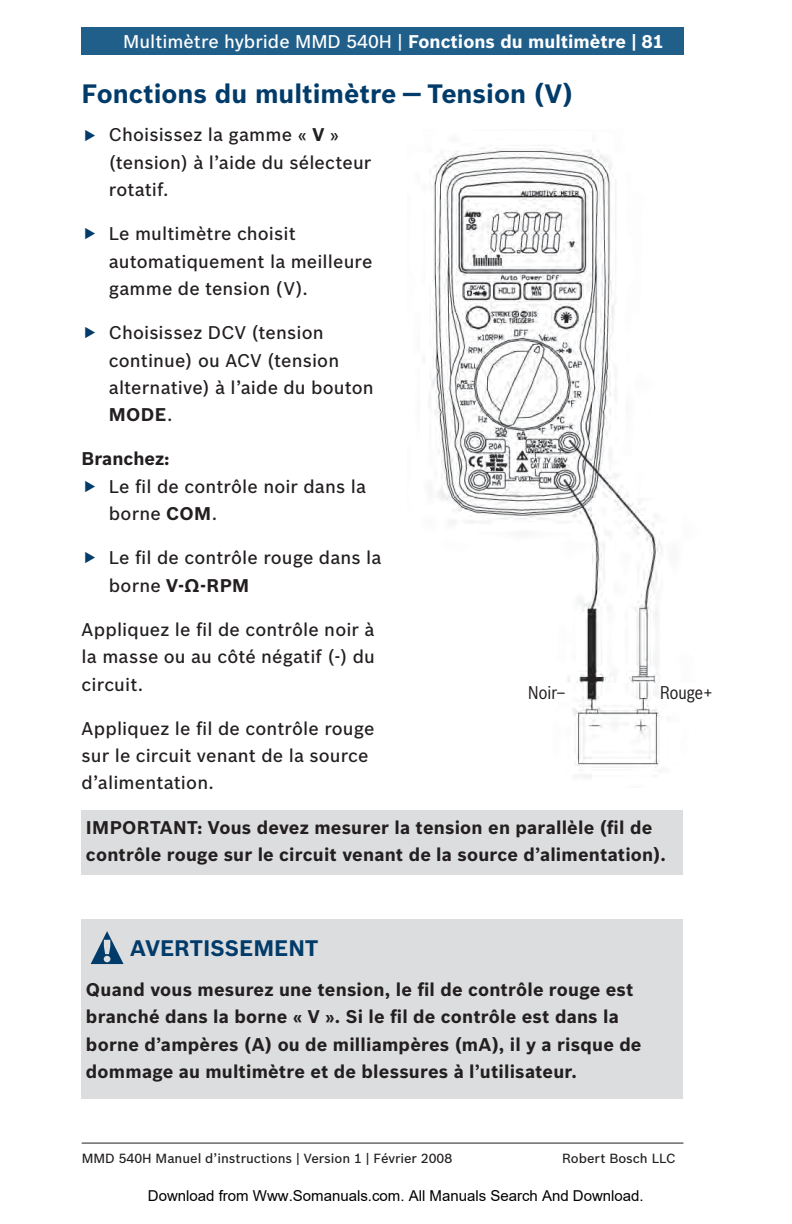
<style>
.page{position:relative;width:792px;height:1224px;background:#fff}
.page>*{position:absolute;margin:0;border:0;box-sizing:border-box;transform-origin:0 0}
.t1{font:700 26px "Bosch Sans";color:#003b6a}
.t2{font:700 22px "Bosch Sans";color:#003b6a}
.t3{font:500 18px/27.2px "Bosch Sans";letter-spacing:.01em;color:#231f20}
.t4{font:700 18px/27.2px "Bosch Sans";letter-spacing:.01em;color:#231f20}
.t5{font:500 18px "Bosch Sans";color:#fff}
.t6{font:18px "Bosch Sans Cond";letter-spacing:.005em;color:#231f20}
.t7{font:15px "Arial";color:#000}
.t8{font:500 13px "Bosch Sans";color:#231f20}
.s1{font-weight:700}
</style>
<div class="page">
<div style="left:82px;top:811px;width:601px;height:64px;background:#dcddde"></div>
<div style="left:82px;top:919px;width:601px;height:180px;background:#dcddde"></div>
<div style="left:81px;top:27px;width:603px;height:27px;background:#215f8b"></div>
<hr style="left:82px;top:1143px;width:601px;height:1px;background:#231f20">
<svg style="left:91px;top:931px;width:33px;height:33px"></svg>
<img style="left:430px;top:148px;width:232px;height:629px">
<p class="t5" style="left:123px;top:33px;width:542px">Multimètre hybride MMD 540H | <span class="s1">Fonctions du multimètre | 81</span></p>
<h1 class="t1" style="left:82px;top:82px;width:493px">Fonctions du multimètre — Tension (V)</h1>
<p class="t3" style="left:109px;top:122px;width:264px">Choisissez la gamme « <span class="s1">V</span> » (tension) à l’aide du sélecteur rotatif.</p>
<p class="t3" style="left:109px;top:221px;width:265px">Le multimètre choisit automatiquement la meilleure gamme de tension (V).</p>
<p class="t3" style="left:109px;top:320px;width:266px">Choisissez DCV (tension continue) ou ACV (tension alternative) à l’aide du bouton<br><span class="s1">MODE</span>.</p>
<p class="t4" style="left:82px;top:447px;width:90px">Branchez:</p>
<p class="t3" style="left:109px;top:474px;width:259px">Le fil de contrôle noir dans la borne <span class="s1">COM</span>.</p>
<p class="t3" style="left:109px;top:545px;width:274px">Le fil de contrôle rouge dans la borne <span class="s1">V-Ω-RPM</span></p>
<p class="t3" style="left:82px;top:617px;width:295px;text-align:justify">Appliquez le fil de contrôle noir à la masse ou au côté négatif (-) du circuit.</p>
<p class="t3" style="left:82px;top:716px;width:294px">Appliquez le fil de contrôle rouge sur le circuit venant de la source d’alimentation.</p>
<p class="t4" style="left:86px;top:815px;width:581px">IMPORTANT: Vous devez mesurer la tension en parallèle (fil de contrôle rouge sur le circuit venant de la source d’alimentation).</p>
<p class="t6" style="left:528px;top:684px;width:39px">Noir–</p>
<p class="t6" style="left:660px;top:684px;width:54px">Rouge+</p>
<p class="t2" style="left:130px;top:938px;width:190px">AVERTISSEMENT</p>
<p class="t4" style="left:86px;top:977px;width:557px">Quand vous mesurez une tension, le fil de contrôle rouge est branché dans la borne « V ». Si le fil de contrôle est dans la borne d’ampères (A) ou de milliampères (mA), il y a risque de dommage au multimètre et de blessures à l’utilisateur.</p>
<p class="t8" style="left:82px;top:1152px;width:372px">MMD 540H Manuel d’instructions | Version 1 | Février 2008</p>
<p class="t8" style="left:562px;top:1152px;width:115px">Robert Bosch LLC</p>
<p class="t7" style="left:148px;top:1187px;width:497px">Download from Www.Somanuals.com. All Manuals Search And Download.</p>
</div>
